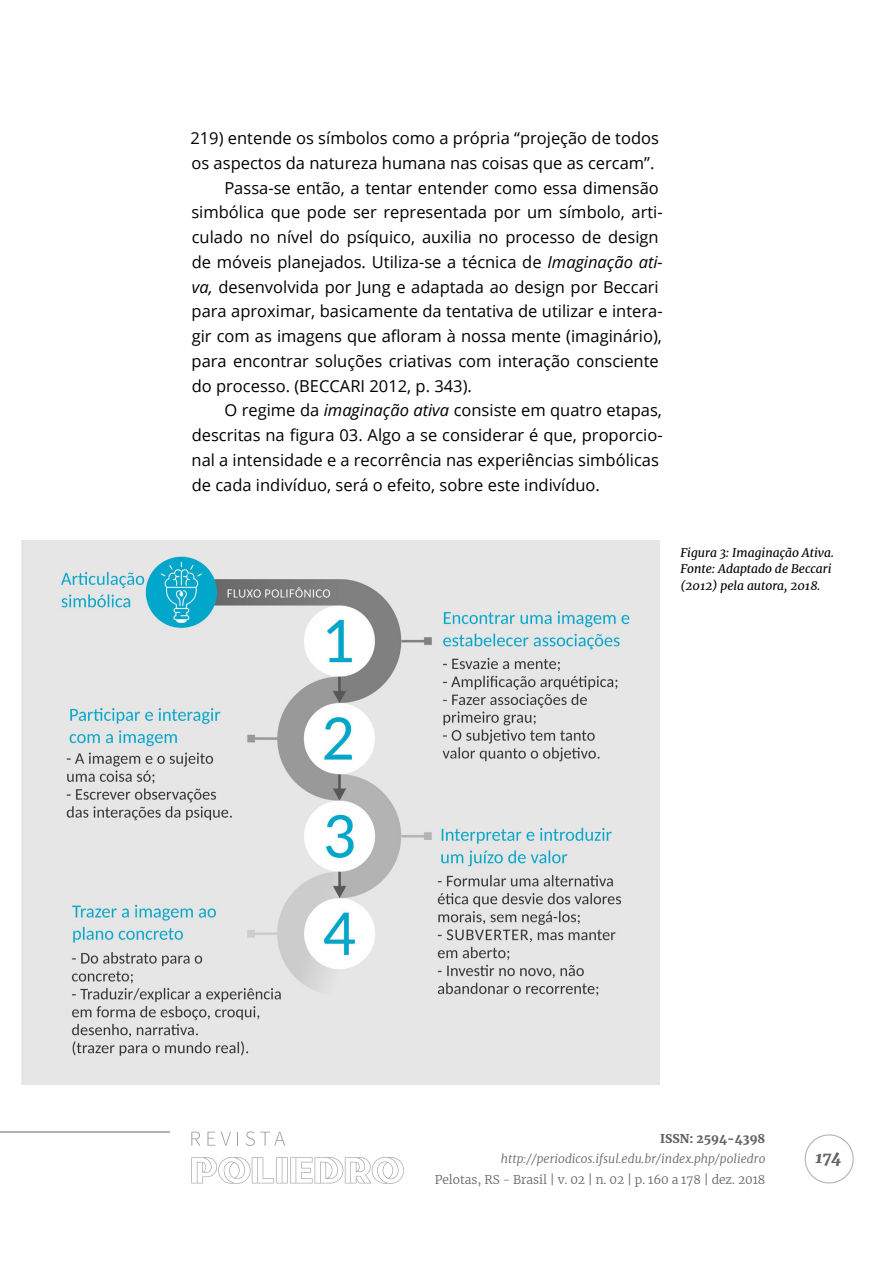
<style>
.page{position:relative;width:893px;height:1263px;background:#fff}
.page>*{position:absolute;margin:0;border:0;box-sizing:border-box;transform-origin:0 0}
.t1{font:16.5px "Open Sans";color:#000}
.t2{font:italic 900 16.5px "Merriweather";color:#646363}
.t3{font:italic 12px/16.5px "Merriweather";color:#000}
.t4{font:italic 300 12px "Merriweather";color:#646363}
.t5{font:300 12px "Merriweather";color:#646363}
.t6{font:900 12px "Merriweather";color:#646363}
.s1{font-style:italic}
</style>
<div class="page">
<div style="left:805px;top:1134px;width:49px;height:49px;border:1px solid #b3b2b2;border-radius:50%"></div>
<svg style="left:191px;top:1157px;width:213px;height:27px"></svg>
<svg style="left:191px;top:1132px;width:9px;height:14px"></svg>
<svg style="left:207px;top:1132px;width:8px;height:14px"></svg>
<svg style="left:221px;top:1132px;width:10px;height:14px"></svg>
<svg style="left:237px;top:1132px;width:1px;height:14px"></svg>
<svg style="left:246px;top:1131px;width:39px;height:15px"></svg>
<hr style="left:0;top:1131px;width:170px;height:1px;background:#b3b2b2">
<img style="left:21px;top:540px;width:638px;height:545px">
<p class="t1" style="left:190px;top:127px;width:470px">219) entende os símbolos como a própria “projeção de todos</p>
<p class="t1" style="left:191px;top:152px;width:464px">os aspectos da natureza humana nas coisas que as cercam”.</p>
<p class="t1" style="left:224px;top:176px;width:436px">Passa-se então, a tentar entender como essa dimensão</p>
<p class="t1" style="left:191px;top:201px;width:473px">simbólica que pode ser representada por um símbolo, arti-</p>
<p class="t1" style="left:192px;top:226px;width:469px">culado no nível do psíquico, auxilia no processo de design</p>
<p class="t1" style="left:192px;top:251px;width:473px">de móveis planejados. Utiliza-se a técnica de <span class="s1">Imaginação ati-</span></p>
<p class="t1" style="left:192px;top:275px;width:468px"><span class="s1">va,</span> desenvolvida por Jung e adaptada ao design por Beccari</p>
<p class="t1" style="left:192px;top:300px;width:473px">para aproximar, basicamente da tentativa de utilizar e intera-</p>
<p class="t1" style="left:192px;top:325px;width:472px">gir com as imagens que afloram à nossa mente (imaginário),</p>
<p class="t1" style="left:192px;top:350px;width:469px">para encontrar soluções criativas com interação consciente</p>
<p class="t1" style="left:192px;top:374px;width:282px">do processo. (BECCARI 2012, p. 343).</p>
<p class="t1" style="left:224px;top:399px;width:439px">O regime da <span class="s1">imaginação ativa</span> consiste em quatro etapas,</p>
<p class="t1" style="left:192px;top:424px;width:473px">descritas na figura 03. Algo a se considerar é que, proporcio-</p>
<p class="t1" style="left:192px;top:449px;width:469px">nal a intensidade e a recorrência nas experiências simbólicas</p>
<p class="t1" style="left:192px;top:473px;width:410px">de cada indivíduo, será o efeito, sobre este indivíduo.</p>
<p class="t3" style="left:680px;top:544px;width:155px">Figura 3: Imaginação Ativa.<br>Fonte: Adaptado de Beccari (2012) pela autora, 2018.</p>
<p class="t6" style="left:660px;top:1130px;width:107px">ISSN: 2594-4398</p>
<p class="t4" style="left:501px;top:1151px;width:266px">http://periodicos.ifsul.edu.br/index.php/poliedro</p>
<p class="t5" style="left:435px;top:1171px;width:332px">Pelotas, RS - Brasil | v. 02 | n. 02 | p. 160 a 178 | dez. 2018</p>
<p class="t2" style="left:815px;top:1146px;width:28px">174</p>
</div>
